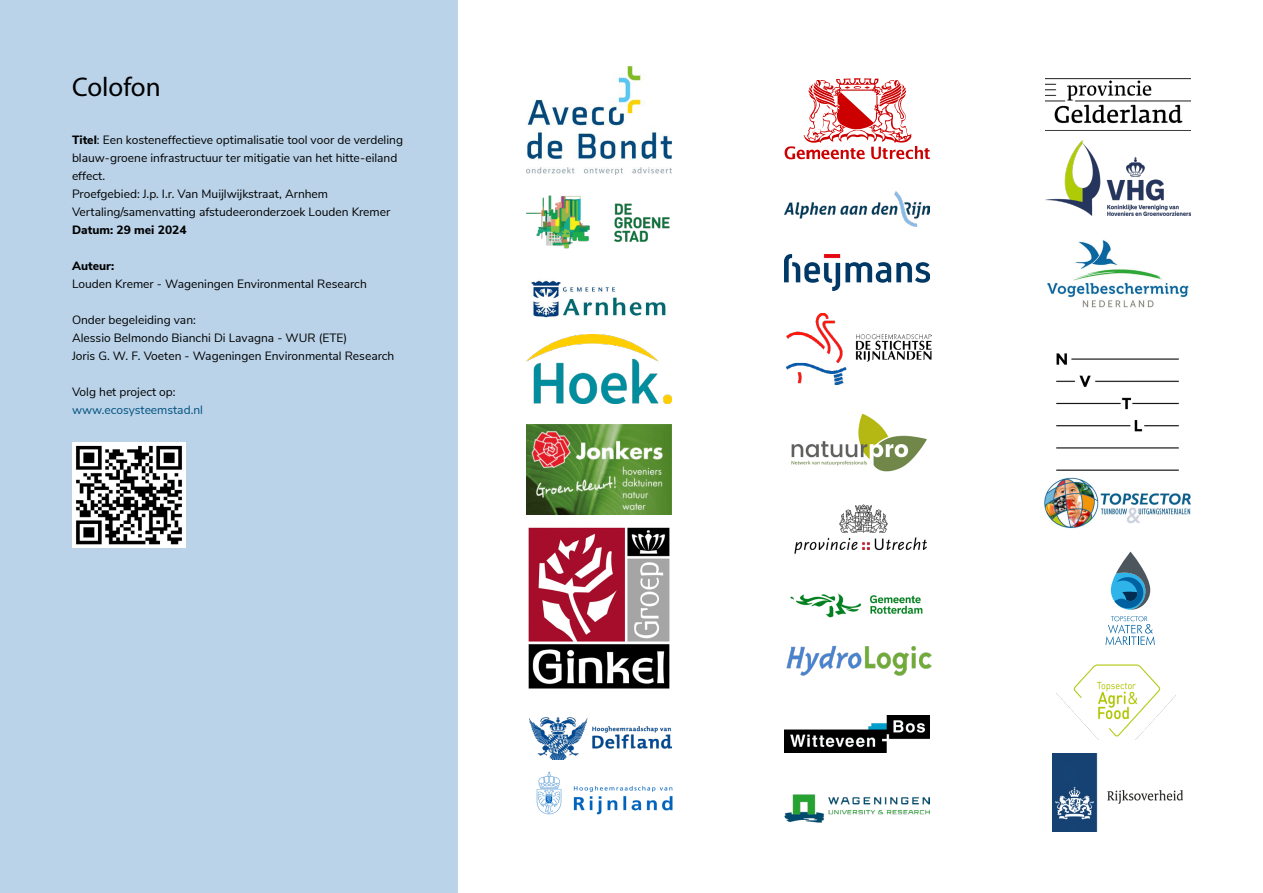
<style>
.page{position:relative;width:1263px;height:893px;background:#fff}
.page>*{position:absolute;margin:0;border:0;box-sizing:border-box;transform-origin:0 0}
.t1{font:27px "Myriad Pro";color:#000}
.t2{font:12px/18px "Nunito Sans";color:#000}
.t3{font:800 12px "Nunito Sans";color:#000}
.t4{font:12px "Nunito Sans";color:#00507d}
.s1{font-weight:800}
</style>
<div class="page">
<div style="left:0;top:0;width:457px;height:893px;background:#bad3e9"></div>
<img style="left:72px;top:443px;width:114px;height:104px">
<img style="left:526px;top:67px;width:146px;height:107px">
<img style="left:526px;top:195px;width:144px;height:54px">
<img style="left:531px;top:280px;width:135px;height:55px">
<img style="left:526px;top:335px;width:146px;height:69px">
<img style="left:526px;top:425px;width:146px;height:89px">
<img style="left:528px;top:527px;width:142px;height:162px">
<img style="left:790px;top:593px;width:133px;height:25px">
<img style="left:786px;top:645px;width:146px;height:31px">
<img style="left:1056px;top:353px;width:123px;height:118px">
<img style="left:784px;top:715px;width:146px;height:38px">
<img style="left:784px;top:794px;width:146px;height:29px">
<svg style="left:784px;top:78px;width:146px;height:81px"></svg>
<img style="left:784px;top:192px;width:146px;height:34px">
<img style="left:784px;top:254px;width:146px;height:37px">
<img style="left:786px;top:314px;width:146px;height:70px">
<img style="left:791px;top:413px;width:136px;height:59px">
<img style="left:794px;top:504px;width:133px;height:50px">
<img style="left:1046px;top:78px;width:145px;height:46px">
<img style="left:1046px;top:141px;width:145px;height:74px">
<img style="left:1047px;top:240px;width:142px;height:68px">
<img style="left:1053px;top:753px;width:130px;height:78px">
<img style="left:1044px;top:477px;width:146px;height:52px">
<img style="left:1056px;top:664px;width:120px;height:76px">
<svg style="left:1105px;top:616px;width:50px;height:29px"></svg>
<svg style="left:1111px;top:552px;width:40px;height:58px"></svg>
<img style="left:529px;top:718px;width:143px;height:42px">
<img style="left:536px;top:771px;width:137px;height:44px">
<h1 class="t1" style="left:72px;top:70px;width:90px">Colofon</h1>
<p class="t2" style="left:72px;top:130px;width:333px"><span class="s1">Titel</span>: Een kosteneffectieve optimalisatie tool voor de verdeling blauw-groene infrastructuur ter mitigatie van het hitte-eiland effect.<br>Proefgebied: J.p. I.r. Van Muijlwijkstraat, Arnhem Vertaling/samenvatting afstudeeronderzoek Louden Kremer</p>
<p class="t3" style="left:72px;top:221px;width:116px">Datum: 29 mei 2024</p>
<p class="t3" style="left:72px;top:257px;width:44px">Auteur:</p>
<p class="t2" style="left:72px;top:274px;width:296px">Louden Kremer - Wageningen Environmental Research</p>
<p class="t2" style="left:72px;top:310px;width:324px">Onder begeleiding van:<br>Alessio Belmondo Bianchi Di Lavagna - WUR (ETE)<br>Joris G. W. F. Voeten - Wageningen Environmental Research</p>
<p class="t2" style="left:72px;top:382px;width:105px">Volg het project op:</p>
<p class="t4" style="left:72px;top:401px;width:132px">www.ecosysteemstad.nl</p>
</div>
